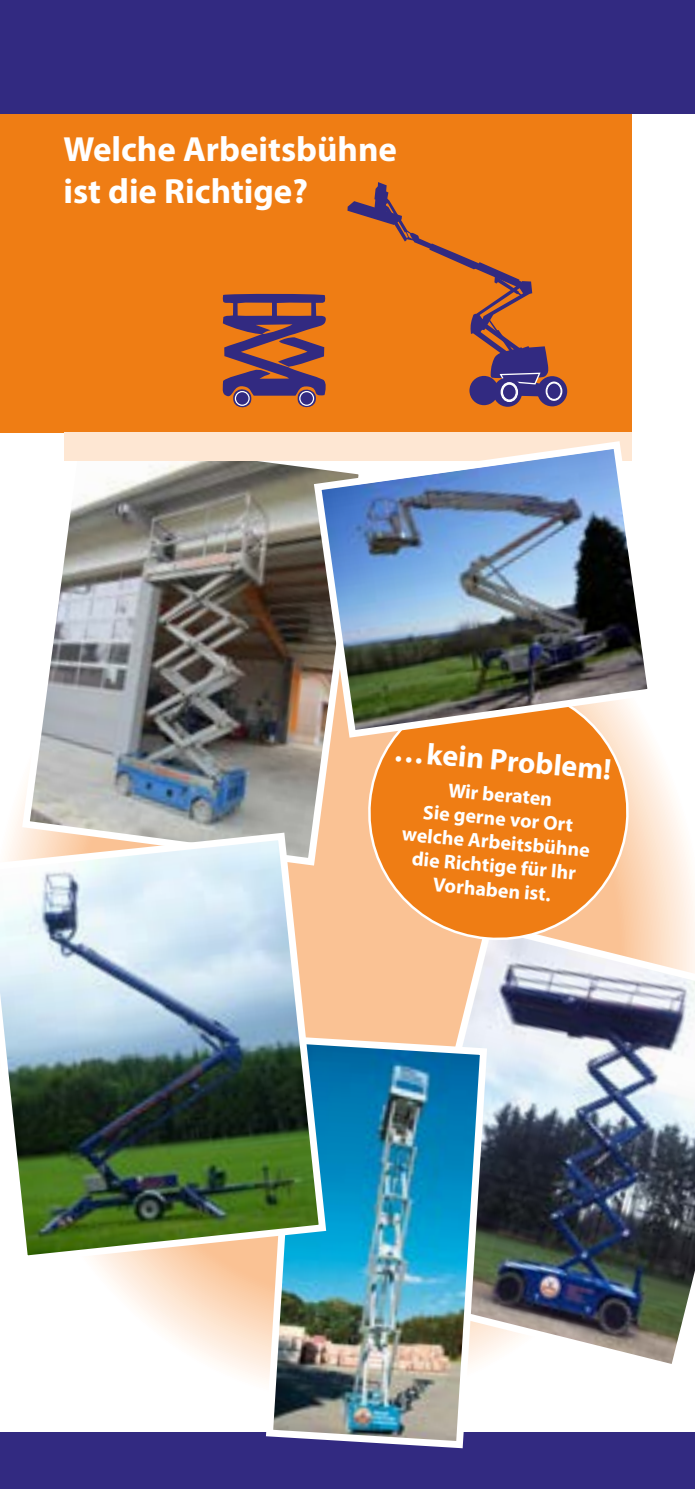
<style>
.page{position:relative;width:695px;height:1489px;background:#fff}
.page>*{position:absolute;margin:0;border:0;box-sizing:border-box;transform-origin:0 0}
.t1{font:700 35px/42.5px "Myriad Pro";color:#fff}
.t2{font:700 30px "Myriad Pro";color:#fff}
.t3{font:700 20px/23.8px "Myriad Pro";color:#fff;text-align:center}
</style>
<div class="page">
<svg style="left:14px;top:741px;width:680px;height:638px"></svg>
<img style="left:18px;top:432px;width:343px;height:437px">
<div style="left:0;top:113px;width:631px;height:319px;background:#ef7d14"></div>
<img style="left:387px;top:917px;width:307px;height:459px">
<div style="left:0;top:0;width:694px;height:113px;background:#322a81"></div>
<div style="left:0;top:1431px;width:694px;height:57px;background:#322a81"></div>
<div style="left:469px;top:376px;width:29px;height:29px;background:#322a81;border-radius:50%"></div>
<svg style="left:347px;top:182px;width:201px;height:214px"></svg>
<div style="left:537px;top:376px;width:30px;height:30px;background:#322a81;border-radius:50%"></div>
<svg style="left:545px;top:381px;width:17px;height:20px"></svg>
<div style="left:493px;top:377px;width:29px;height:30px;background:#322a81;border-radius:50%"></div>
<div style="left:501px;top:383px;width:16px;height:18px;background:#fff;border-radius:50%"></div>
<div style="left:500px;top:382px;width:18px;height:20px;border:1px solid #fff;border-radius:50%"></div>
<div style="left:502px;top:384px;width:14px;height:16px;background:#322a81;border-radius:50%"></div>
<div style="left:502px;top:383px;width:14px;height:17px;border:1px solid #fff;border-radius:50%"></div>
<div style="left:546px;top:383px;width:15px;height:16px;background:#322a81;border-radius:50%"></div>
<div style="left:546px;top:382px;width:15px;height:18px;border:1px solid #fff;border-radius:50%"></div>
<svg style="left:222px;top:293px;width:104px;height:115px"></svg>
<img style="left:262px;top:1032px;width:228px;height:417px">
<img style="left:0;top:828px;width:330px;height:438px">
<svg style="left:361px;top:741px;width:275px;height:203px;background:#f19038"></svg>
<div style="left:64px;top:432px;width:567px;height:29px;background:#fee7d3"></div>
<img style="left:310px;top:437px;width:338px;height:304px">
<h1 class="t1" style="left:63px;top:127px;width:335px">Welche Arbeitsbühne ist die Richtige?</h1>
<h2 class="t2" style="left:397px;top:731px;width:218px;rotate:5deg">... kein Problem!</h2>
<p class="t3" style="left:407px;top:774px;width:190px;rotate:5deg">Wir beraten<br>Sie gerne vor Ort welche Arbeitsbühne die Richtige für Ihr<br>Vorhaben ist.</p>
</div>
